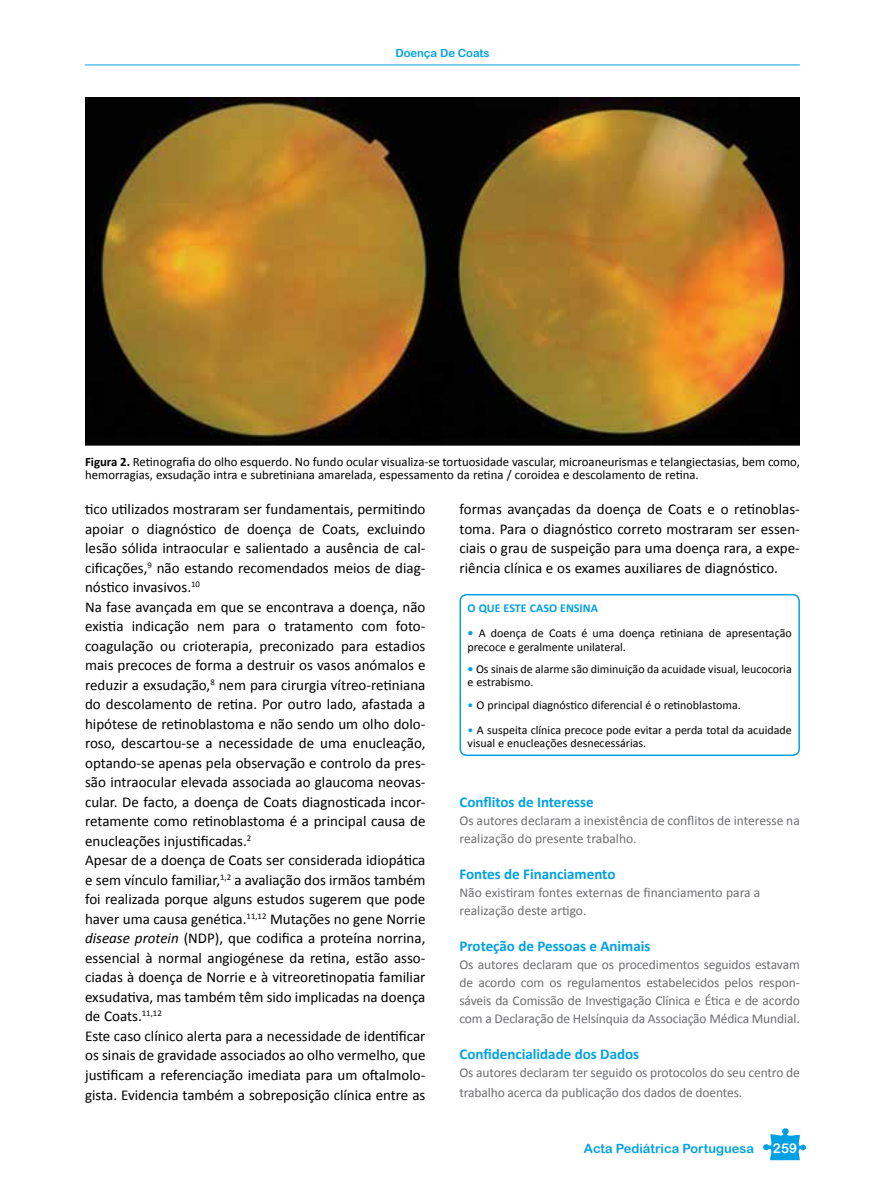
<style>
.page{position:relative;width:885px;height:1191px;background:#fff}
.page>*{position:absolute;margin:0;border:0;box-sizing:border-box;transform-origin:0 0}
.t1{font:15px/19.5px "Calibri";color:#000}
.t2{font:700 15px "Calibri";color:#00a1e4}
.t3{font:13.5px/18px "Calibri";letter-spacing:-.01em;color:#6d6e71}
.t4{font:13.5px "Arial Rounded MT Bold";color:#fff}
.t5{font:12.75px/13.5px "Calibri";color:#000}
.t6{font:12.75px "Arial Rounded MT Bold";color:#00a1e4}
.t7{font:12px/13.5px "Calibri";color:#000}
.t8{font:700 12px "Calibri";color:#00a1e4}
.t9{font:11.25px "Arial Rounded MT Bold";color:#00a1e4}
.s1{font-weight:700}
.s2{font-style:italic}
.s3{font-weight:700;color:#00a1e4}
.s4{color:#00a1e4}
</style>
<div class="page">
<hr style="left:85px;top:65px;width:714px;height:1px;background:#00a1e4">
<svg style="left:763px;top:1128px;width:43px;height:32px"></svg>
<div style="left:459px;top:594px;width:340px;height:162px;border:2px solid #00a1e4;border-radius:6px"></div>
<img style="left:85px;top:98px;width:714px;height:348px">
<p class="t9" style="left:395px;top:46px;width:96px">Doença De Coats</p>
<p class="t5" style="left:85px;top:454px;width:716px"><span class="s1">Figura 2.</span> Retinografia do olho esquerdo. No fundo ocular visualiza-se tortuosidade vascular, microaneurismas e telangiectasias, bem como, hemorragias, exsudação intra e subretiniana amarelada, espessamento da retina / coroidea e descolamento de retina.</p>
<p class="t1" style="left:85px;top:499px;width:342px">tico utilizados mostraram ser fundamentais, permitindo apoiar o diagnóstico de doença de Coats, excluindo lesão sólida intraocular e salientado a ausência de cal&shy;cificações,<sup>9</sup> não estando recomendados meios de diag&shy;nóstico invasivos.<sup>10<br></sup>Na fase avançada em que se encontrava a doença, não existia indicação nem para o tratamento com foto&shy;coagulação ou crioterapia, preconizado para estadios mais precoces de forma a destruir os vasos anómalos e reduzir a exsudação,<sup>8</sup> nem para cirurgia vítreo-retiniana do descolamento de retina. Por outro lado, afastada a hipótese de retinoblastoma e não sendo um olho dolo&shy;roso, descartou-se a necessidade de uma enucleação, optando-se apenas pela observação e controlo da pres&shy;são intraocular elevada associada ao glaucoma neovas&shy;cular. De facto, a doença de Coats diagnosticada incor&shy;retamente como retinoblastoma é a principal causa de enucleações injustificadas.<sup>2<br></sup>Apesar de a doença de Coats ser considerada idiopática e sem vínculo familiar,<sup>1,2</sup> a avaliação dos irmãos também foi realizada porque alguns estudos sugerem que pode haver uma causa genética.<sup>11,12</sup> Mutações no gene Norrie <span class="s2">disease protein</span> (NDP), que codifica a proteína norrina, essencial à normal angiogénese da retina, estão asso&shy;ciadas à doença de Norrie e à vitreoretinopatia familiar exsudativa, mas também têm sido implicadas na doença de Coats.<sup>11,12<br></sup>Este caso clínico alerta para a necessidade de identificar os sinais de gravidade associados ao olho vermelho, que justificam a referenciação imediata para um oftalmolo&shy;gista. Evidencia também a sobreposição clínica entre as</p>
<p class="t1" style="left:459px;top:499px;width:342px;text-align:justify">formas avançadas da doença de Coats e o retinoblas&shy;toma. Para o diagnóstico correto mostraram ser essen&shy;ciais o grau de suspeição para uma doença rara, a expe&shy;riência clínica e os exames auxiliares de diagnóstico.</p>
<p class="t8" style="left:467px;top:600px;width:132px">O QUE ESTE CASO ENSINA</p>
<p class="t7" style="left:467px;top:626px;width:325px"><span class="s3">•</span> A doença de Coats é uma doença retiniana de apresentação precoce e geralmente unilateral.</p>
<p class="t7" style="left:467px;top:661px;width:325px"><span class="s3">•</span> Os sinais de alarme são diminuição da acuidade visual, leucocoria e estrabismo.</p>
<p class="t7" style="left:467px;top:697px;width:275px"><span class="s4">•</span> O principal diagnóstico diferencial é o retinoblastoma.</p>
<p class="t7" style="left:467px;top:722px;width:325px"><span class="s4">•</span> A suspeita clínica precoce pode evitar a perda total da acuidade visual e enucleações desnecessárias.</p>
<p class="t2" style="left:459px;top:792px;width:136px">Conflitos de Interesse</p>
<p class="t3" style="left:459px;top:810px;width:342px">Os autores declaram a inexistência de conflitos de interesse na realização do presente trabalho.</p>
<p class="t2" style="left:459px;top:864px;width:157px">Fontes de Financiamento</p>
<p class="t3" style="left:459px;top:882px;width:302px">Não existiram fontes externas de financiamento para a realização deste artigo.</p>
<p class="t2" style="left:459px;top:936px;width:192px">Proteção de Pessoas e Animais</p>
<p class="t3" style="left:459px;top:954px;width:342px;text-align:justify">Os autores declaram que os procedimentos seguidos estavam de acordo com os regulamentos estabelecidos pelos respon&shy;sáveis da Comissão de Investigação Clínica e Ética e de acordo com a Declaração de Helsínquia da Associação Médica Mundial.</p>
<p class="t2" style="left:459px;top:1044px;width:181px">Confidencialidade dos Dados</p>
<p class="t3" style="left:459px;top:1062px;width:342px;line-height:19.5px">Os autores declaram ter seguido os protocolos do seu centro de trabalho acerca da publicação dos dados de doentes.</p>
<p class="t6" style="left:584px;top:1141px;width:171px">Acta Pediátrica Portuguesa</p>
<p class="t4" style="left:772px;top:1139px;width:26px">259</p>
</div>
